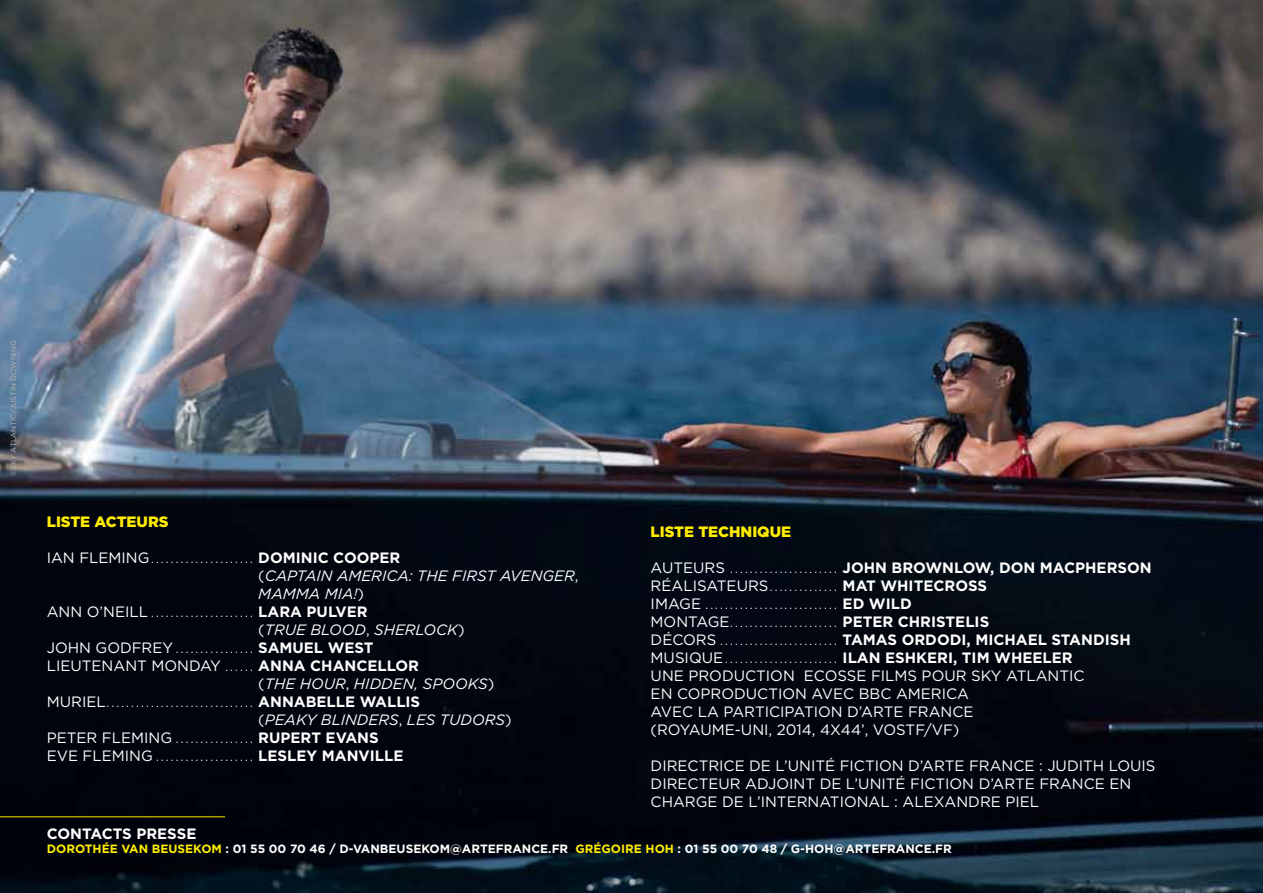
<style>
.page{position:relative;width:1263px;height:893px;background:#fff}
.page>*{position:absolute;margin:0;border:0;box-sizing:border-box;transform-origin:0 0}
.t1{font:300 15px/18px "Gotham";color:#fff}
.t2{font:15px/18px "Gotham";color:#fff}
.t3{font:italic 15px/18px "Gotham";color:#fff}
.t4{font:700 15px/18px "Gotham";color:#fff}
.t5{font:900 15px "Gotham";color:#ffed00}
.t6{font:700 12px "Gotham";color:#fff}
.t7{font:7.5px "Gotham";color:#b7b3b1}
.s1{font-weight:400}
.s2{font-weight:700}
.s3{font-style:normal}
.s4{font-weight:300;font-style:normal}
.s5{font-weight:700;font-style:normal}
.s6{font-weight:300}
.s7{color:#ffed00}
</style>
<div class="page">
<img style="left:0;top:0;width:1263px;height:893px">
<hr style="left:0;top:816px;width:225px;height:1px;background:#ffed00">
<p class="t7" style="left:9px;top:476px;width:136px;rotate:-90deg">©SKY ATLANTIC/JUSTI N DOWNI NG</p>
<p class="t5" style="left:47px;top:511px;width:123px">LISTE ACTEURS</p>
<p class="t2" style="left:47px;top:548px;width:61px">IAN FLEMI</p>
<p class="t1" style="left:126px;top:548px;width:276px"><span class="s1">NG</span>..................... <span class="s2">DOMINIC COOPER</span></p>
<p class="t3" style="left:258px;top:566px;width:322px"><span class="s3">(</span>CAPTAIN AMERICA: THE FIRST AVENGER<span class="s3">,</span></p>
<p class="t3" style="left:258px;top:584px;width:107px">MAMMA MIA!<span class="s3">)</span></p>
<p class="t1" style="left:47px;top:602px;width:322px"><span class="s1">ANN O’NEILL</span>..................... <span class="s2">LARA PULVER</span></p>
<p class="t3" style="left:258px;top:620px;width:208px"><span class="s3">(</span>TRUE BLOOD<span class="s3">,</span> SHERLOCK<span class="s3">)</span></p>
<p class="t2" style="left:47px;top:638px;width:85px">JOH N GODFRE</p>
<p class="t1" style="left:163px;top:638px;width:212px"><span class="s1">Y</span>................ <span class="s2">SAMUEL WEST</span></p>
<p class="t2" style="left:47px;top:656px;width:10px">LIEU</p>
<p class="t3" style="left:258px;top:656px;width:237px;text-indent:-176px"><span class="s3">TENANT MONDAY</span> <span class="s4">......</span> <span class="s5">ANNA CHANCELLOR<br></span><span class="s3">(</span>THE HOUR<span class="s3">,</span> HIDDEN, SPOOKS<span class="s3">)</span></p>
<p class="t2" style="left:47px;top:692px;width:23px">MURIE</p>
<p class="t1" style="left:96px;top:692px;width:325px"><span class="s1">L</span>.............................. <span class="s2">ANNABELLE WALLIS</span></p>
<p class="t3" style="left:258px;top:710px;width:255px"><span class="s3">(</span>PEAKY BLINDERS<span class="s3">,</span> LES TUDORS<span class="s3">)</span></p>
<p class="t2" style="left:47px;top:728px;width:84px">PETER FLEMI</p>
<p class="t1" style="left:149px;top:728px;width:232px"><span class="s1">NG</span> ................ <span class="s2">RUPERT EVANS</span></p>
<p class="t2" style="left:47px;top:746px;width:65px">EVE FLEMI</p>
<p class="t1" style="left:129px;top:746px;width:276px"><span class="s1">NG</span> .................... <span class="s2">LESLEY MANVILLE</span></p>
<p class="t5" style="left:651px;top:521px;width:142px">LISTE TECHNIQUE</p>
<p class="t2" style="left:651px;top:558px;width:44px">AUTEURS</p>
<p class="t4" style="left:651px;top:559px;width:503px;text-indent:79px"><span class="s6">......................</span> JOHN BROWNLOW, DON MACPHERSON<br><span class="s1">RÉALISATEURS</span></p>
<p class="t1" style="left:651px;top:576px;width:482px;text-indent:119px">.............. <span class="s2">MAT WHITECROSS<br></span><span class="s1">IMAGE</span> ........................... <span class="s2">ED WILD<br></span><span class="s1">MONTAGE</span>...................... <span class="s2">PETER CHRISTELIS<br></span><span class="s1">DÉCORS</span> ........................ <span class="s2">TAMAS ORDODI, MICHAEL STANDISH </span><span class="s1">MUSIQUE</span></p>
<p class="t1" style="left:651px;top:648px;width:424px;text-indent:74px">....................... <span class="s2">ILAN ESHKERI, TIM WHEELER<br></span><span class="s1">UNE PRODUCTION ECOSSE</span></p>
<p class="t2" style="left:651px;top:666px;width:435px;text-indent:220px">FI LMS POUR SKY ATLANTIC<br>EN COPRODUCTION AVEC BBC AMERI</p>
<p class="t2" style="left:651px;top:684px;width:322px;text-indent:295px">CA<br>AVEC LA PARTI CI PATI ON D’ARTE FRANCE (ROYAUME</p>
<p class="t2" style="left:735px;top:720px;width:226px">-UNI , 2014, 4X44’, VOSTF/VF)</p>
<p class="t2" style="left:651px;top:756px;width:415px">DIRECTRICE DE L’UNITÉ FICTION D’ARTE FRANCE : JUDI</p>
<p class="t2" style="left:1083px;top:756px;width:56px">TH LOUIS</p>
<p class="t2" style="left:651px;top:774px;width:69px">DIRECTEUR</p>
<p class="t2" style="left:745px;top:774px;width:388px">ADJOI NT DE L’UNITÉ FICTION D’ARTE FRANCE EN</p>
<p class="t2" style="left:651px;top:792px;width:46px">CHARGE</p>
<p class="t2" style="left:722px;top:792px;width:258px">DE L’I NTERNATI ONAL : ALEXANDRE</p>
<p class="t2" style="left:1005px;top:792px;width:35px">PIE L</p>
<p class="t4" style="left:47px;top:824px;width:13px">CON</p>
<p class="t4" style="left:82px;top:824px;width:65px">TACTS PRESSE</p>
<p class="t6" style="left:47px;top:841px;width:906px"><span class="s7">DOROTHÉE VAN BEUSEKOM</span> : 01 55 00 70 46 / D-VANBEUSEKOM@ARTEFRANCE.FR <span class="s7">GRÉGOIRE HOH</span> : 01 55 00 70 48 / G-HOH@ARTEFRANCE.FR</p>
</div>
